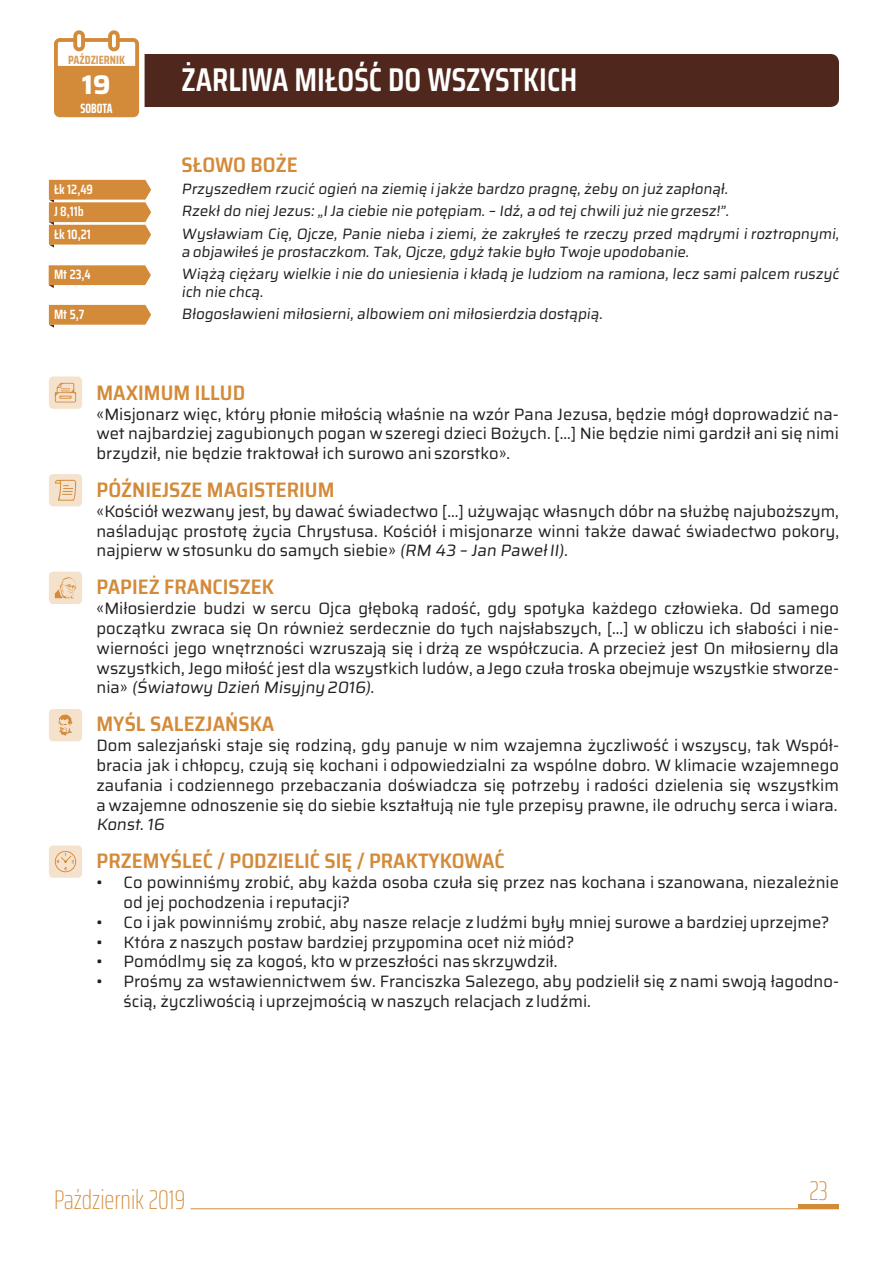
<style>
.page{position:relative;width:893px;height:1263px;background:#fff}
.page>*{position:absolute;margin:0;border:0;box-sizing:border-box;transform-origin:0 0}
.t1{font:600 33px "Saira Condensed";color:#fff}
.t2{font:100 extra-condensed 27px "Saira";color:#d38b3a}
.t3{font:700 27px "Saira";color:#fff}
.t4{font:600 semi-condensed 21px "Saira";color:#d38b3a}
.t5{font:16.5px/19.8px "Saira";color:#231f20;text-align:justify}
.t6{font:15px/18px "Saira";color:#231f20}
.t7{font:600 13.5px "Saira Condensed";color:#fff}
.t8{font:700 extra-condensed 13.5px "Saira";color:#fff}
.t9{font:700 12px "Saira Condensed";color:#da9e5c}
</style>
<div class="page">
<svg style="left:54px;top:30px;width:85px;height:87px"></svg>
<div style="left:145px;top:54px;width:694px;height:53px;background:#50271c"></div>
<hr style="left:190px;top:1208px;width:649px;height:1px;background:#d38b3a">
<svg style="left:799px;top:1205px;width:40px;height:3px"></svg>
<svg style="left:49px;top:305px;width:102px;height:23px;background:#d99d5a"></svg>
<svg style="left:49px;top:265px;width:102px;height:23px;background:#d99d59"></svg>
<svg style="left:49px;top:180px;width:102px;height:68px;background:#d99c57"></svg>
<div style="left:49px;top:572px;width:33px;height:32px;background:#f5e2cd;border-radius:4px"></div>
<svg style="left:55px;top:577px;width:21px;height:21px"></svg>
<div style="left:49px;top:709px;width:33px;height:32px;background:#f5e2cd;border-radius:4px"></div>
<svg style="left:58px;top:714px;width:15px;height:22px"></svg>
<div style="left:49px;top:376px;width:33px;height:33px;background:#f5e2cd;border-radius:4px"></div>
<svg style="left:55px;top:383px;width:21px;height:19px"></svg>
<div style="left:49px;top:474px;width:33px;height:32px;background:#f5e2cd;border-radius:4px"></div>
<svg style="left:55px;top:480px;width:21px;height:21px"></svg>
<div style="left:49px;top:845px;width:33px;height:33px;background:#f5e2cd;border-radius:4px"></div>
<svg style="left:55px;top:851px;width:21px;height:21px"></svg>
<p class="t9" style="left:68px;top:50px;width:58px">PAŹDZIERNIK</p>
<h2 class="t3" style="left:82px;top:64px;width:30px">19</h2>
<p class="t8" style="left:81px;top:98px;width:33px">SOBOTA</p>
<h1 class="t1" style="left:182px;top:55px;width:397px">ŻARLIWA MIŁOŚĆ DO WSZYSTKICH</h1>
<p class="t4" style="left:182px;top:149px;width:118px">SŁOWO BOŻE</p>
<p class="t7" style="left:54px;top:179px;width:41px">Łk 12,49</p>
<p class="t6" style="left:182px;top:180px;width:550px">Przyszedłem rzucić ogień na ziemię i jakże bardzo pragnę, żeby on już zapłonął.</p>
<p class="t7" style="left:54px;top:202px;width:31px">J 8,11b</p>
<p class="t6" style="left:182px;top:202px;width:552px">Rzekł do niej Jezus: „I Ja ciebie nie potępiam. – Idź, a od tej chwili już nie grzesz!”.</p>
<p class="t7" style="left:54px;top:224px;width:38px">Łk 10,21</p>
<p class="t6" style="left:182px;top:224px;width:662px">Wysławiam Cię, Ojcze, Panie nieba i ziemi, że zakryłeś te rzeczy przed mądrymi i roztropnymi, a objawiłeś je prostaczkom. Tak, Ojcze, gdyż takie było Twoje upodobanie.</p>
<p class="t7" style="left:54px;top:264px;width:38px">Mt 23,4</p>
<p class="t6" style="left:182px;top:264px;width:662px">Wiążą ciężary wielkie i nie do uniesienia i kładą je ludziom na ramiona, lecz sami palcem ruszyć ich nie chcą.</p>
<p class="t7" style="left:54px;top:304px;width:32px">Mt 5,7</p>
<p class="t6" style="left:182px;top:305px;width:425px">Błogosławieni miłosierni, albowiem oni miłosierdzia dostąpią.</p>
<p class="t4" style="left:97px;top:376px;width:150px">MAXIMUM ILLUD</p>
<p class="t5" style="left:96px;top:404px;width:744px">«Misjonarz więc, który płonie miłością właśnie na wzór Pana Jezusa, będzie mógł doprowadzić na&shy;wet najbardziej zagubionych pogan w szeregi dzieci Bożych. […] Nie będzie nimi gardził ani się nimi brzydził, nie będzie traktował ich surowo ani szorstko».</p>
<p class="t4" style="left:97px;top:474px;width:239px">PÓŹNIEJSZE MAGISTERIUM</p>
<p class="t5" style="left:96px;top:501px;width:744px">«Kościół wezwany jest, by dawać świadectwo […] używając własnych dóbr na służbę najuboższym, naśladując prostotę życia Chrystusa. Kościół i misjonarze winni także dawać świadectwo pokory, najpierw w stosunku do samych siebie» (RM43–JanPawełII).</p>
<p class="t4" style="left:97px;top:571px;width:179px">PAPIEŻ FRANCISZEK</p>
<p class="t5" style="left:96px;top:598px;width:744px">«Miłosierdzie budzi w sercu Ojca głęboką radość, gdy spotyka każdego człowieka. Od samego początku zwraca się On również serdecznie do tych najsłabszych, […] w obliczu ich słabości i nie&shy;wierności jego wnętrzności wzruszają się i drżą ze współczucia. A przecież jest On miłosierny dla wszystkich, Jego miłość jest dla wszystkich ludów, aJego czuła troska obejmuje wszystkie stworze&shy;n i a » (Światowy Dzień Misyjny2016).</p>
<p class="t4" style="left:97px;top:708px;width:179px">MYŚL SALEZJAŃSKA</p>
<p class="t5" style="left:97px;top:735px;width:744px">Dom salezjański staje się rodziną, gdy panuje w nim wzajemna życzliwość i wszyscy, tak Współ&shy;bracia jak i chłopcy, czują się kochani i odpowiedzialni za wspólne dobro. W klimacie wzajemnego zaufania i codziennego przebaczania doświadcza się potrzeby i radości dzielenia się wszystkim a wzajemne odnoszenie się do siebie kształtują nie tyle przepisy prawne, ile odruchy serca i wiara.<br>Konst. 16</p>
<p class="t4" style="left:97px;top:845px;width:410px">PRZEMYŚLEĆ / PODZIELIĆ SIĘ / PRAKTYKOWAĆ</p>
<p class="t5" style="left:124px;top:872px;width:717px;text-indent:-27px">• Co powinniśmy zrobić, aby każda osoba czuła się przez nas kochana i szanowana, niezależnie od jej pochodzenia ireputacji?</p>
<p class="t5" style="left:97px;top:912px;width:734px">• Co i jak powinniśmy zrobić, aby nasze relacje z ludźmi były mniej surowe a bardziej uprzejme?</p>
<p class="t5" style="left:97px;top:932px;width:479px">• Która z naszych postaw bardziej przypomina ocet niż miód?</p>
<p class="t5" style="left:97px;top:951px;width:462px">• Pomódlmy się za kogoś, kto w przeszłości nas skrzywdził.</p>
<p class="t5" style="left:124px;top:971px;width:717px;text-indent:-27px">• Prośmy za wstawiennictwem św. Franciszka Salezego, aby podzielił się z nami swoją łagodno&shy;ścią, życzliwością i uprzejmością w naszych relacjach z ludźmi.</p>
<h2 class="t2" style="left:54px;top:1179px;width:133px">Październik 2019</h2>
<h2 class="t2" style="left:810px;top:1170px;width:20px">23</h2>
</div>
